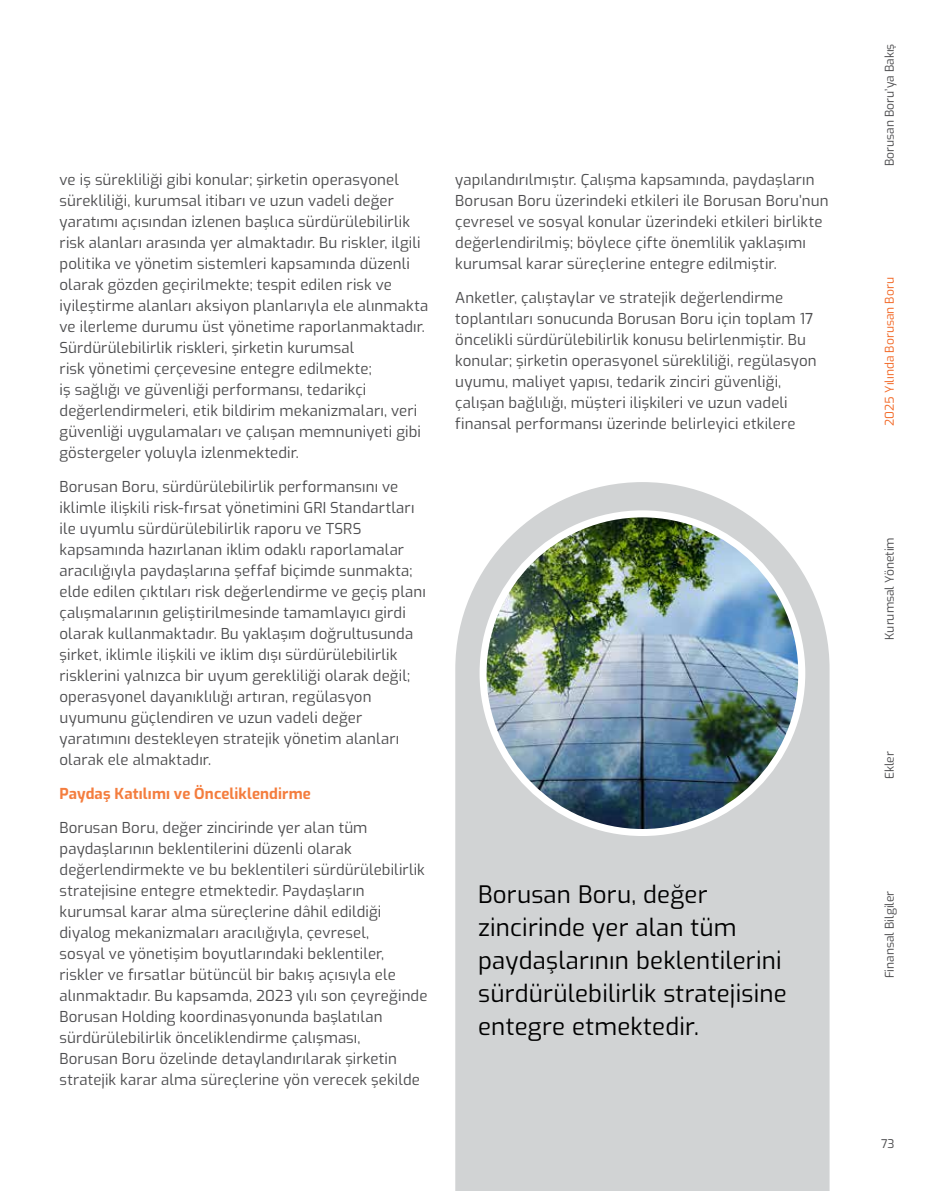
<style>
.page{position:relative;width:936px;height:1191px;background:#fff}
.page>*{position:absolute;margin:0;border:0;box-sizing:border-box;transform-origin:0 0}
.t1{font:24px/33px "Exo";letter-spacing:.01em;color:#000}
.t2{font:15px/21px "Exo";letter-spacing:.01em;color:#4d4d4f}
.t3{font:700 15px "Exo";letter-spacing:.01em;color:#f47d3e}
.t4{font:12px "Exo";color:#4d4d4f}
.t5{font:12px "Exo";color:#f26724}
</style>
<div class="page">
<svg style="left:455px;top:482px;width:374px;height:709px;background:#d5d7d8"></svg>
<img style="left:483px;top:514px;width:318px;height:318px;border-radius:159px">
<div style="left:479px;top:510px;width:326px;height:326px;border:7px solid #fff;border-radius:50%"></div>
<p class="t2" style="left:60px;top:168px;width:370px">ve iş sürekliliği gibi konular; şirketin operasyonel sürekliliği, kurumsal itibarı ve uzun vadeli değer yaratımı açısından izlenen başlıca sürdürülebilirlik risk alanları arasında yer almaktadır. Bu riskler, ilgili politika ve yönetim sistemleri kapsamında düzenli olarak gözden geçirilmekte; tespit edilen risk ve iyileştirme alanları aksiyon planlarıyla ele alınmakta ve ilerleme durumu üst yönetime raporlanmaktadır.<br>Sürdürülebilirlik riskleri, şirketin kurumsal<br>risk yönetimi çerçevesine entegre edilmekte;<br>iş sağlığı ve güvenliği performansı, tedarikçi değerlendirmeleri, etik bildirim mekanizmaları, veri güvenliği uygulamaları ve çalışan memnuniyeti gibi göstergeler yoluyla izlenmektedir.</p>
<p class="t2" style="left:60px;top:475px;width:368px">Borusan Boru, sürdürülebilirlik performansını ve iklimle ilişkili risk-fırsat yönetimini GRI Standartları ile uyumlu sürdürülebilirlik raporu ve TSRS kapsamında hazırlanan iklim odaklı raporlamalar aracılığıyla paydaşlarına şeffaf biçimde sunmakta; elde edilen çıktıları risk değerlendirme ve geçiş planı çalışmalarının geliştirilmesinde tamamlayıcı girdi olarak kullanmaktadır. Bu yaklaşım doğrultusunda şirket, iklimle ilişkili ve iklim dışı sürdürülebilirlik risklerini yalnızca bir uyum gerekliliği olarak değil; operasyonel dayanıklılığı artıran, regülasyon uyumunu güçlendiren ve uzun vadeli değer yaratımını destekleyen stratejik yönetim alanları olarak ele almaktadır.</p>
<p class="t3" style="left:60px;top:782px;width:253px">Paydaş Katılımı ve Önceliklendirme</p>
<p class="t2" style="left:60px;top:816px;width:369px">Borusan Boru, değer zincirinde yer alan tüm paydaşlarının beklentilerini düzenli olarak değerlendirmekte ve bu beklentileri sürdürülebilirlik stratejisine entegre etmektedir. Paydaşların kurumsal karar alma süreçlerine dâhil edildiği diyalog mekanizmaları aracılığıyla, çevresel,<br>sosyal ve yönetişim boyutlarındaki beklentiler, riskler ve fırsatlar bütüncül bir bakış açısıyla ele alınmaktadır. Bu kapsamda, 2023 yılı son çeyreğinde Borusan Holding koordinasyonunda başlatılan sürdürülebilirlik önceliklendirme çalışması,<br>Borusan Boru özelinde detaylandırılarak şirketin stratejik karar alma süreçlerine yön verecek şekilde</p>
<p class="t2" style="left:455px;top:168px;width:375px">yapılandırılmıştır. Çalışma kapsamında, paydaşların Borusan Boru üzerindeki etkileri ile Borusan Boru’nun çevresel ve sosyal konular üzerindeki etkileri birlikte değerlendirilmiş; böylece çifte önemlilik yaklaşımı kurumsal karar süreçlerine entegre edilmiştir.</p>
<p class="t2" style="left:455px;top:286px;width:363px">Anketler, çalıştaylar ve stratejik değerlendirme toplantıları sonucunda Borusan Boru için toplam 17 öncelikli sürdürülebilirlik konusu belirlenmiştir. Bu konular; şirketin operasyonel sürekliliği, regülasyon uyumu, maliyet yapısı, tedarik zinciri güvenliği, çalışan bağlılığı, müşteri ilişkileri ve uzun vadeli finansal performansı üzerinde belirleyici etkilere</p>
<h1 class="t1" style="left:478px;top:877px;width:310px">Borusan Boru, değer zincirinde yer alan tüm paydaşlarının beklentilerini sürdürülebilirlik stratejisine entegre etmektedir.</h1>
<p class="t4" style="left:880px;top:166px;width:124px;rotate:-90deg">Borusan Boru’ya Bakış</p>
<p class="t5" style="left:880px;top:425px;width:150px;rotate:-90deg">2025 Yılında Borusan Boru</p>
<p class="t4" style="left:880px;top:639px;width:104px;rotate:-90deg">Kurumsal Yönetim</p>
<p class="t4" style="left:880px;top:779px;width:30px;rotate:-90deg">Ekler</p>
<p class="t4" style="left:880px;top:978px;width:89px;rotate:-90deg">Finansal Bilgiler</p>
<p class="t4" style="left:881px;top:1135px;width:15px">73</p>
</div>
